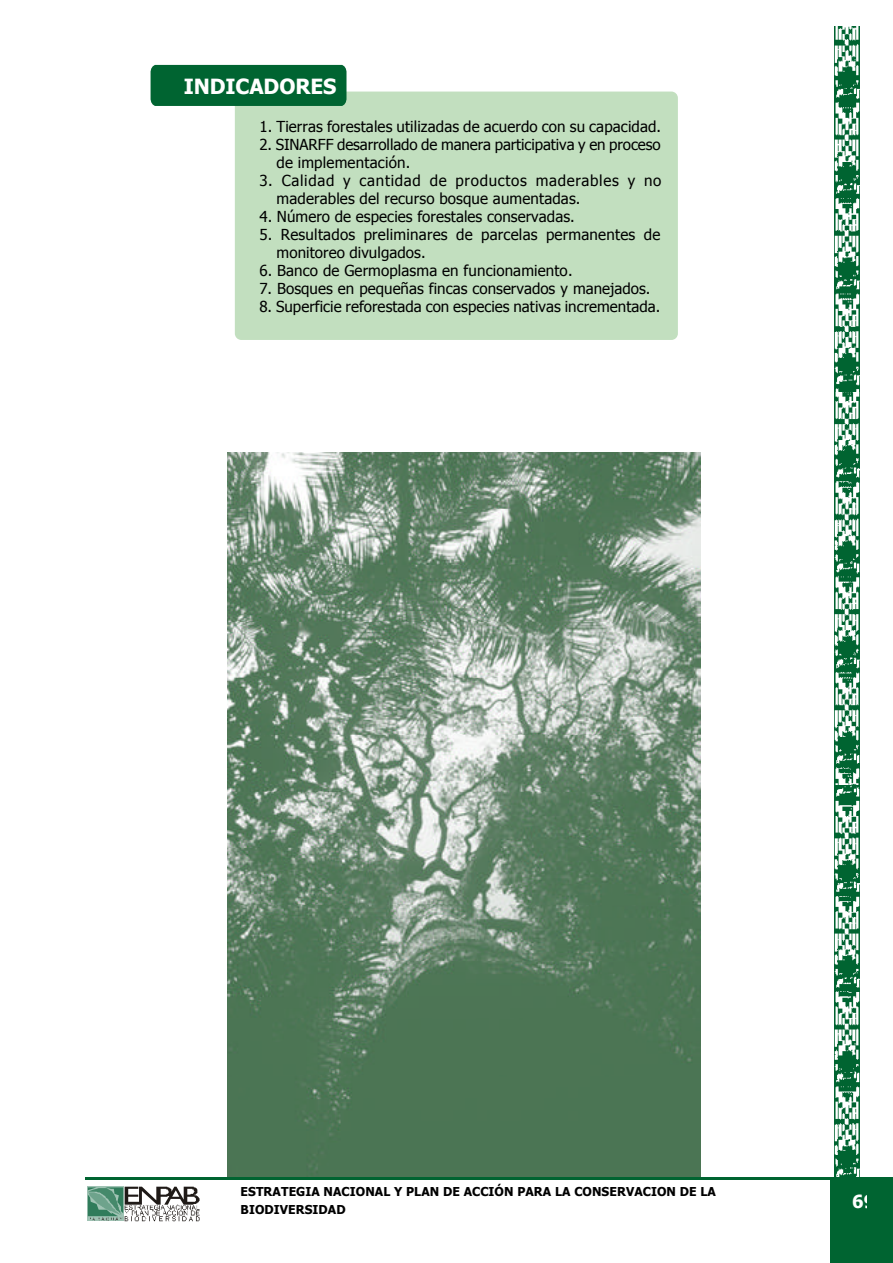
<style>
.page{position:relative;width:893px;height:1263px;background:#fff}
.page>*{position:absolute;margin:0;border:0;box-sizing:border-box;transform-origin:0 0}
.t1{font:700 20.85px "Tahoma";letter-spacing:-.005em;color:#fff}
.t2{font:700 18px "Tahoma";color:#fff}
.t3{font:15.15px/18px "Tahoma";letter-spacing:.01em;color:#000}
.t4{font:15.15px/18px "Tahoma";letter-spacing:.045em;color:#000}
.t5{font:700 12.3px/18px "Tahoma";letter-spacing:.005em;color:#000}
</style>
<div class="page">
<div style="left:829px;top:1177px;width:63px;height:86px;background:#006431"></div>
<svg style="left:87px;top:1187px;width:1px;height:34px"></svg>
<svg style="left:88px;top:1187px;width:111px;height:34px"></svg>
<hr style="left:85px;top:1177px;width:745px;height:3px;background:#006431">
<div style="left:235px;top:92px;width:443px;height:248px;background:#c2dfbf;border-radius:6px"></div>
<div style="left:150px;top:65px;width:196px;height:41px;background:#006431"></div>
<img style="left:834px;top:789px;width:25px;height:388px">
<img style="left:834px;top:391px;width:25px;height:398px">
<img style="left:834px;top:27px;width:25px;height:364px">
<img style="left:228px;top:452px;width:473px;height:57px">
<img style="left:228px;top:509px;width:473px;height:56px">
<img style="left:228px;top:565px;width:473px;height:57px">
<img style="left:228px;top:622px;width:473px;height:56px">
<img style="left:228px;top:678px;width:473px;height:57px">
<img style="left:228px;top:735px;width:473px;height:57px">
<img style="left:228px;top:792px;width:473px;height:56px">
<img style="left:228px;top:848px;width:473px;height:57px">
<img style="left:228px;top:905px;width:473px;height:56px">
<img style="left:228px;top:961px;width:473px;height:57px">
<div style="left:228px;top:1018px;width:473px;height:113px;background:#4c7554"></div>
<div style="left:228px;top:1131px;width:473px;height:46px;background:#4b7554"></div>
<h1 class="t1" style="left:184px;top:73px;width:154px">INDICADORES</h1>
<p class="t3" style="left:259px;top:117px;width:403px">1. Tierras forestales utilizadas de acuerdo con su capacidad.</p>
<p class="t3" style="left:276px;top:135px;width:385px;text-indent:-17px">2. SINARFF desarrollado de manera participativa y en proceso de implementación.</p>
<p class="t4" style="left:276px;top:171px;width:386px;text-indent:-17px">3. Calidad y cantidad de productos maderables y no maderables del recurso bosque aumentadas.</p>
<p class="t3" style="left:259px;top:207px;width:317px">4. Número de especies forestales conservadas.</p>
<p class="t3" style="left:276px;top:225px;width:385px;text-indent:-17px">5. Resultados preliminares de parcelas permanentes de monitoreo divulgados.</p>
<p class="t3" style="left:259px;top:261px;width:315px">6. Banco de Germoplasma en funcionamiento.</p>
<p class="t3" style="left:259px;top:279px;width:392px">7. Bosques en pequeñas fincas conservados y manejados.</p>
<p class="t3" style="left:259px;top:297px;width:402px">8. Superficie reforestada con especies nativas incrementada.</p>
<p class="t5" style="left:240px;top:1182px;width:477px">ESTRATEGIA NACIONAL Y PLAN DE ACCIÓN PARA LA CONSERVACION DE LA<br>BIODIVERSIDAD</p>
<p class="t2" style="left:852px;top:1190px;width:24px">69</p>
</div>
